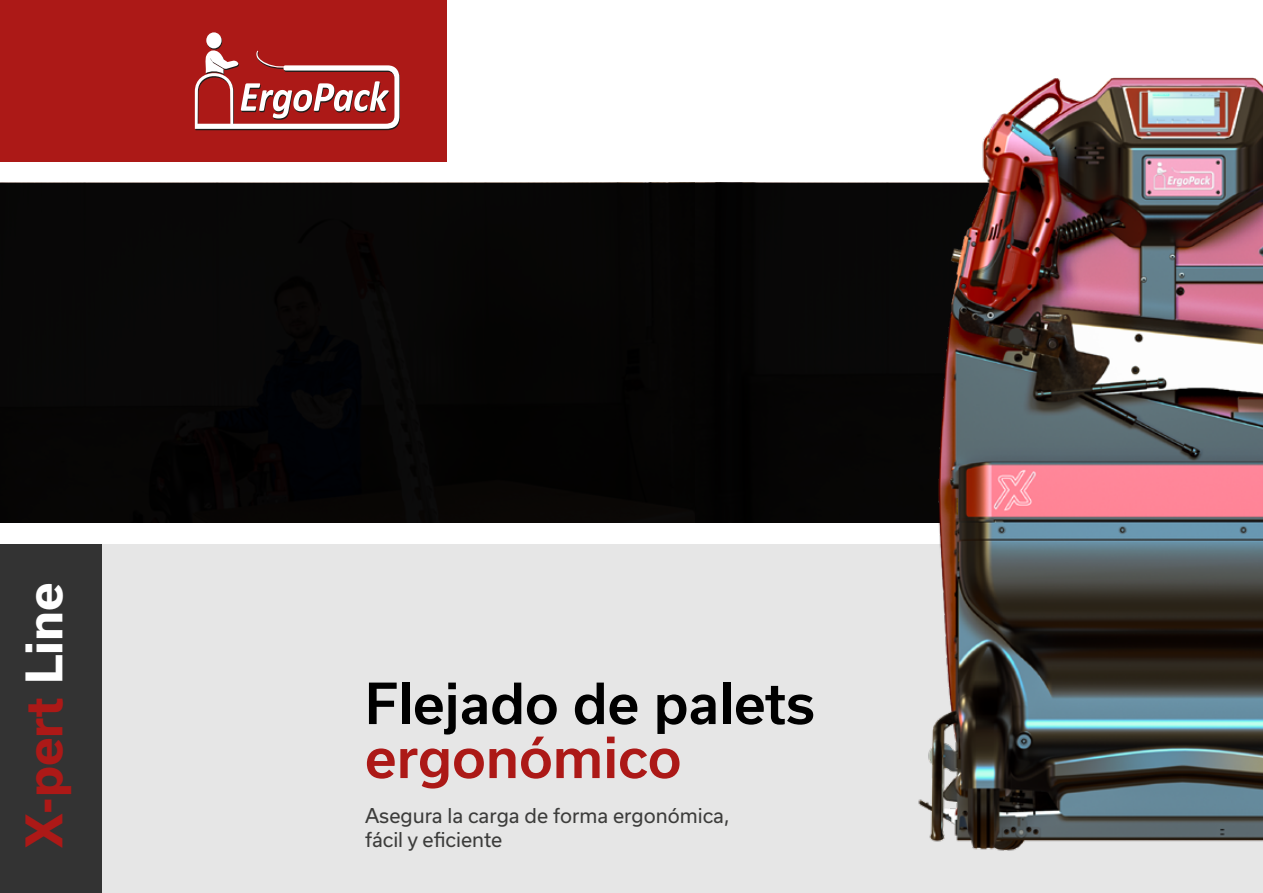
<style>
.page{position:relative;width:1263px;height:893px;background:#fff}
.page>*{position:absolute;margin:0;border:0;box-sizing:border-box;transform-origin:0 0}
.t1{font:500 54px "Usual";color:#000}
.t2{font:500 54px "Usual";color:#ac1917}
.t3{font:700 48px "Usual";color:#ac1917}
.t4{font:19.5px "Usual";color:#3c3c3b}
.s1{color:#fff}
</style>
<div class="page">
<div style="left:0;top:544px;width:1263px;height:349px;background:#e6e6e6"></div>
<div style="left:0;top:544px;width:101px;height:349px;background:#333"></div>
<div style="left:0;top:0;width:446px;height:162px;background:#ac1917"></div>
<svg style="left:207px;top:34px;width:15px;height:16px"></svg>
<div style="left:206px;top:32px;width:16px;height:16px;background:#fff;border-radius:50%"></div>
<svg style="left:195px;top:50px;width:205px;height:80px"></svg>
<div style="left:0;top:183px;width:1263px;height:339px;background:#070605"></div>
<img style="left:880px;top:77px;width:383px;height:774px">
<h2 class="t3" style="left:17px;top:848px;width:267px;rotate:-90deg">X-pert <span class="s1">Line</span></h2>
<h1 class="t1" style="left:365px;top:673px;width:451px">Flejado de palets</h1>
<h1 class="t2" style="left:365px;top:727px;width:318px">ergonómico</h1>
<p class="t4" style="left:365px;top:804px;width:366px">Asegura la carga de forma ergonómica,</p>
<p class="t4" style="left:365px;top:828px;width:139px">fácil y eficiente</p>
</div>
